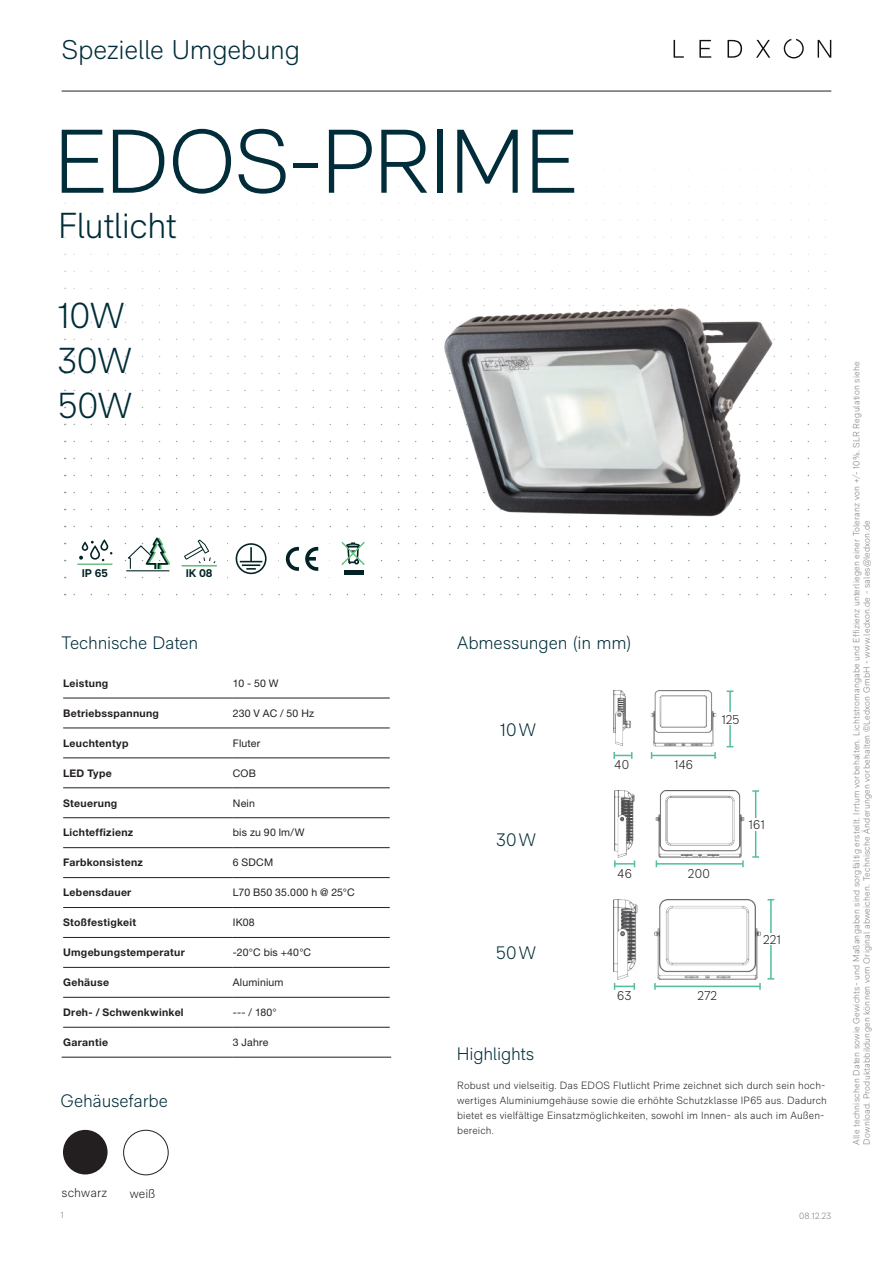
<style>
.page{position:relative;width:893px;height:1263px;background:#fff}
.page>*{position:absolute;margin:0;border:0;box-sizing:border-box;transform-origin:0 0}
.t1{font:300 90px "RM Neue";letter-spacing:-.02em;color:#002d39}
.t2{font:300 36px/45px "RM Neue";letter-spacing:-.015em;color:#002d39}
.t3{font:300 27px "RM Neue";letter-spacing:-.01em;color:#002d39}
.t4{font:300 18px "RM Neue";letter-spacing:-.01em;color:#002d39}
.t5{font:300 12.75px "RM Neue";letter-spacing:.015em;color:#231f20}
.t6{font:700 11.1px "RM Neue";letter-spacing:-.01em;color:#032225}
.t7{font:300 10.5px/15px "RM Neue";letter-spacing:.015em;color:#231f20}
.t8{font:700 10.5px "Helvetica Neue LT Std";letter-spacing:.025em;color:#231f20}
.t9{font:10.5px "Helvetica Neue LT Std";letter-spacing:.015em;color:#231f20}
.t10{font:300 9px/10.5px "RM Neue";letter-spacing:.02em;color:#7c7f80}
.t11{font:300 9px "RM Neue";color:#808285}
</style>
<div class="page">
<svg style="left:674px;top:40px;width:10px;height:18px"></svg>
<svg style="left:699px;top:40px;width:12px;height:18px"></svg>
<svg style="left:727px;top:40px;width:15px;height:18px"></svg>
<svg style="left:756px;top:40px;width:14px;height:18px"></svg>
<svg style="left:818px;top:40px;width:13px;height:18px"></svg>
<svg style="left:784px;top:39px;width:20px;height:19px"></svg>
<svg style="left:91px;top:169px;width:735px;height:1px"></svg>
<svg style="left:74px;top:186px;width:752px;height:1px"></svg>
<svg style="left:74px;top:203px;width:752px;height:1px"></svg>
<svg style="left:74px;top:220px;width:752px;height:1px"></svg>
<svg style="left:73px;top:237px;width:753px;height:1px"></svg>
<svg style="left:73px;top:254px;width:753px;height:1px"></svg>
<svg style="left:73px;top:271px;width:753px;height:1px"></svg>
<svg style="left:73px;top:288px;width:753px;height:1px"></svg>
<svg style="left:73px;top:305px;width:753px;height:1px"></svg>
<svg style="left:73px;top:322px;width:753px;height:1px"></svg>
<svg style="left:73px;top:339px;width:753px;height:1px"></svg>
<svg style="left:73px;top:356px;width:753px;height:1px"></svg>
<svg style="left:73px;top:373px;width:753px;height:1px"></svg>
<svg style="left:73px;top:390px;width:753px;height:1px"></svg>
<svg style="left:73px;top:407px;width:753px;height:1px"></svg>
<svg style="left:73px;top:424px;width:753px;height:1px"></svg>
<svg style="left:73px;top:441px;width:753px;height:1px"></svg>
<svg style="left:73px;top:458px;width:753px;height:1px"></svg>
<svg style="left:73px;top:475px;width:753px;height:1px"></svg>
<svg style="left:73px;top:492px;width:753px;height:1px"></svg>
<svg style="left:73px;top:509px;width:753px;height:1px"></svg>
<svg style="left:73px;top:526px;width:753px;height:1px"></svg>
<svg style="left:124px;top:577px;width:702px;height:1px"></svg>
<svg style="left:73px;top:594px;width:753px;height:1px"></svg>
<hr style="left:63px;top:698px;width:169px;height:1px;background:#231f20">
<hr style="left:232px;top:698px;width:158px;height:1px;background:#231f20">
<hr style="left:63px;top:728px;width:169px;height:1px;background:#231f20">
<hr style="left:232px;top:728px;width:158px;height:1px;background:#231f20">
<hr style="left:63px;top:758px;width:169px;height:1px;background:#231f20">
<hr style="left:232px;top:758px;width:158px;height:1px;background:#231f20">
<hr style="left:63px;top:787px;width:169px;height:1px;background:#231f20">
<hr style="left:232px;top:787px;width:158px;height:1px;background:#231f20">
<hr style="left:63px;top:817px;width:169px;height:1px;background:#231f20">
<hr style="left:232px;top:817px;width:158px;height:1px;background:#231f20">
<hr style="left:63px;top:847px;width:169px;height:1px;background:#231f20">
<hr style="left:232px;top:847px;width:158px;height:1px;background:#231f20">
<hr style="left:63px;top:877px;width:169px;height:1px;background:#231f20">
<hr style="left:232px;top:877px;width:158px;height:1px;background:#231f20">
<hr style="left:63px;top:907px;width:169px;height:1px;background:#231f20">
<hr style="left:232px;top:907px;width:158px;height:1px;background:#231f20">
<hr style="left:63px;top:937px;width:169px;height:1px;background:#231f20">
<hr style="left:232px;top:937px;width:158px;height:1px;background:#231f20">
<hr style="left:63px;top:967px;width:169px;height:1px;background:#231f20">
<hr style="left:232px;top:967px;width:158px;height:1px;background:#231f20">
<hr style="left:63px;top:997px;width:169px;height:1px;background:#231f20">
<hr style="left:232px;top:997px;width:158px;height:1px;background:#231f20">
<hr style="left:63px;top:1027px;width:169px;height:1px;background:#231f20">
<hr style="left:232px;top:1027px;width:158px;height:1px;background:#231f20">
<hr style="left:62px;top:1057px;width:170px;height:1px;background:#231f20">
<hr style="left:232px;top:1057px;width:159px;height:1px;background:#231f20">
<img style="left:392px;top:287px;width:388px;height:241px">
<img style="left:613px;top:690px;width:104px;height:67px">
<hr style="left:729px;top:691px;width:2px;height:56px;background:#52bf96">
<svg style="left:613px;top:752px;width:19px;height:7px"></svg>
<hr style="left:652px;top:755px;width:63px;height:1px;background:#52bf96">
<svg style="left:714px;top:752px;width:2px;height:7px"></svg>
<div style="left:720px;top:712px;width:22px;height:13px;background:#fff"></div>
<img style="left:614px;top:791px;width:131px;height:74px">
<hr style="left:755px;top:791px;width:1px;height:66px;background:#52bf96">
<svg style="left:752px;top:856px;width:7px;height:2px"></svg>
<svg style="left:752px;top:790px;width:7px;height:2px"></svg>
<svg style="left:614px;top:860px;width:21px;height:7px"></svg>
<hr style="left:656px;top:863px;width:87px;height:1px;background:#52bf96">
<svg style="left:742px;top:860px;width:2px;height:7px"></svg>
<div style="left:746px;top:818px;width:21px;height:13px;background:#fff"></div>
<img style="left:614px;top:899px;width:147px;height:87px">
<hr style="left:770px;top:900px;width:2px;height:79px;background:#52bf96">
<svg style="left:614px;top:983px;width:21px;height:7px"></svg>
<hr style="left:655px;top:986px;width:105px;height:1px;background:#52bf96">
<svg style="left:759px;top:983px;width:2px;height:7px"></svg>
<svg style="left:654px;top:983px;width:2px;height:7px"></svg>
<div style="left:762px;top:933px;width:20px;height:11px;background:#fff"></div>
<div style="left:177px;top:537px;width:45px;height:45px;background:#fff"></div>
<div style="left:63px;top:1130px;width:45px;height:44px;background:#231f20;border-radius:50%"></div>
<div style="left:123px;top:1130px;width:46px;height:45px;border:1px solid #231f20;border-radius:50%"></div>
<div style="left:280px;top:536px;width:45px;height:45px;background:#fff"></div>
<div style="left:228px;top:536px;width:45px;height:45px;background:#fff"></div>
<div style="left:236px;top:543px;width:31px;height:31px;border:2px solid #032225;border-radius:50%"></div>
<div style="left:331px;top:536px;width:45px;height:45px;background:#fff"></div>
<div style="left:344px;top:570px;width:19px;height:5px;background:#032225"></div>
<svg style="left:77px;top:537px;width:749px;height:34px"></svg>
<hr style="left:62px;top:91px;width:769px;height:1px;background:#231f20">
<h3 class="t3" style="left:62px;top:39px;width:240px">Spezielle Umgebung</h3>
<h1 class="t1" style="left:54px;top:126px;width:526px">EDOS-PRIME</h1>
<h2 class="t2" style="left:58px;top:206px;width:120px">Flutlicht</h2>
<h2 class="t2" style="left:58px;top:296px;width:76px">10W<br>30W<br>50W</h2>
<p class="t6" style="left:82px;top:569px;width:28px">IP 65</p>
<p class="t6" style="left:186px;top:569px;width:28px">IK 08</p>
<h3 class="t4" style="left:62px;top:635px;width:138px">Technische Daten</h3>
<h3 class="t4" style="left:457px;top:635px;width:175px">Abmessungen (in mm)</h3>
<p class="t8" style="left:63px;top:679px;width:47px">Leistung</p>
<p class="t9" style="left:233px;top:679px;width:47px">10 - 50 W</p>
<p class="t8" style="left:63px;top:709px;width:97px">Betriebsspannung</p>
<p class="t9" style="left:233px;top:709px;width:83px">230 V AC / 50 Hz</p>
<p class="t8" style="left:63px;top:739px;width:67px">Leuchtentyp</p>
<p class="t9" style="left:233px;top:739px;width:29px">Fluter</p>
<p class="t8" style="left:63px;top:769px;width:50px">LED Type</p>
<p class="t9" style="left:233px;top:769px;width:25px">COB</p>
<p class="t8" style="left:63px;top:799px;width:56px">Steuerung</p>
<p class="t9" style="left:233px;top:799px;width:23px">Nein</p>
<p class="t8" style="left:63px;top:829px;width:72px">Lichteffizienz</p>
<p class="t9" style="left:233px;top:829px;width:73px">bis zu 90 lm/W</p>
<p class="t8" style="left:63px;top:859px;width:81px">Farbkonsistenz</p>
<p class="t9" style="left:233px;top:859px;width:42px">6 SDCM</p>
<p class="t8" style="left:63px;top:889px;width:70px">Lebensdauer</p>
<p class="t9" style="left:233px;top:889px;width:123px">L70 B50 35.000 h @ 25°C</p>
<p class="t8" style="left:63px;top:918px;width:74px">Stoßfestigkeit</p>
<p class="t9" style="left:233px;top:918px;width:23px">IK08</p>
<p class="t8" style="left:63px;top:948px;width:123px">Umgebungstemperatur</p>
<p class="t9" style="left:233px;top:948px;width:80px">-20°C bis +40°C</p>
<p class="t8" style="left:63px;top:978px;width:47px">Gehäuse</p>
<p class="t9" style="left:233px;top:978px;width:52px">Aluminium</p>
<p class="t8" style="left:63px;top:1008px;width:122px">Dreh- / Schwenkwinkel</p>
<p class="t9" style="left:233px;top:1008px;width:45px">--- / 180°</p>
<p class="t8" style="left:63px;top:1038px;width:46px">Garantie</p>
<p class="t9" style="left:233px;top:1038px;width:37px">3 Jahre</p>
<h3 class="t5" style="left:722px;top:714px;width:19px">125</h3>
<h3 class="t4" style="left:500px;top:723px;width:37px">10 W</h3>
<h3 class="t5" style="left:674px;top:760px;width:20px">146</h3>
<h3 class="t5" style="left:615px;top:760px;width:16px">40</h3>
<h3 class="t5" style="left:749px;top:820px;width:17px">161</h3>
<h3 class="t4" style="left:497px;top:832px;width:41px">30 W</h3>
<h3 class="t5" style="left:688px;top:868px;width:23px">200</h3>
<h3 class="t5" style="left:617px;top:868px;width:16px">46</h3>
<h3 class="t5" style="left:763px;top:934px;width:19px">221</h3>
<h3 class="t4" style="left:496px;top:946px;width:41px">50 W</h3>
<h3 class="t5" style="left:698px;top:990px;width:21px">272</h3>
<h3 class="t5" style="left:617px;top:990px;width:16px">63</h3>
<h3 class="t4" style="left:457px;top:1046px;width:79px">Highlights</h3>
<p class="t7" style="left:457px;top:1079px;width:371px">Robust und vielseitig. Das EDOS Flutlicht Prime zeichnet sich durch sein hoch&shy;wertiges Aluminiumgehäuse sowie die erhöhte Schutzklasse IP65 aus. Dadurch bietet es vielfältige Einsatzmöglichkeiten, sowohl im Innen- als auch im Außen&shy;bereich.</p>
<h3 class="t4" style="left:61px;top:1093px;width:109px">Gehäusefarbe</h3>
<h3 class="t5" style="left:62px;top:1188px;width:47px">schwarz</h3>
<h3 class="t5" style="left:130px;top:1188px;width:27px">weiß</h3>
<p class="t10" style="left:61px;top:1210px;width:4px">1</p>
<p class="t11" style="left:799px;top:1212px;width:34px">08.12.23</p>
<p class="t10" style="left:851px;top:1144px;width:784px;rotate:-90deg">Alle technischen Daten sowie Gewichts- und Maßangaben sind sorgfältig erstellt. Irrtum vorbehalten. Lichtstromangabe und Effizienz unterliegen einer Toleranz von +/- 10%. SLR Regulation siehe<br>Download. Produktabbildungen können vom Original abweichen. Technische Änderungen vorbehalten ©Ledxon GmbH - www.ledxon.de - sales@ledxon.de</p>
</div>
